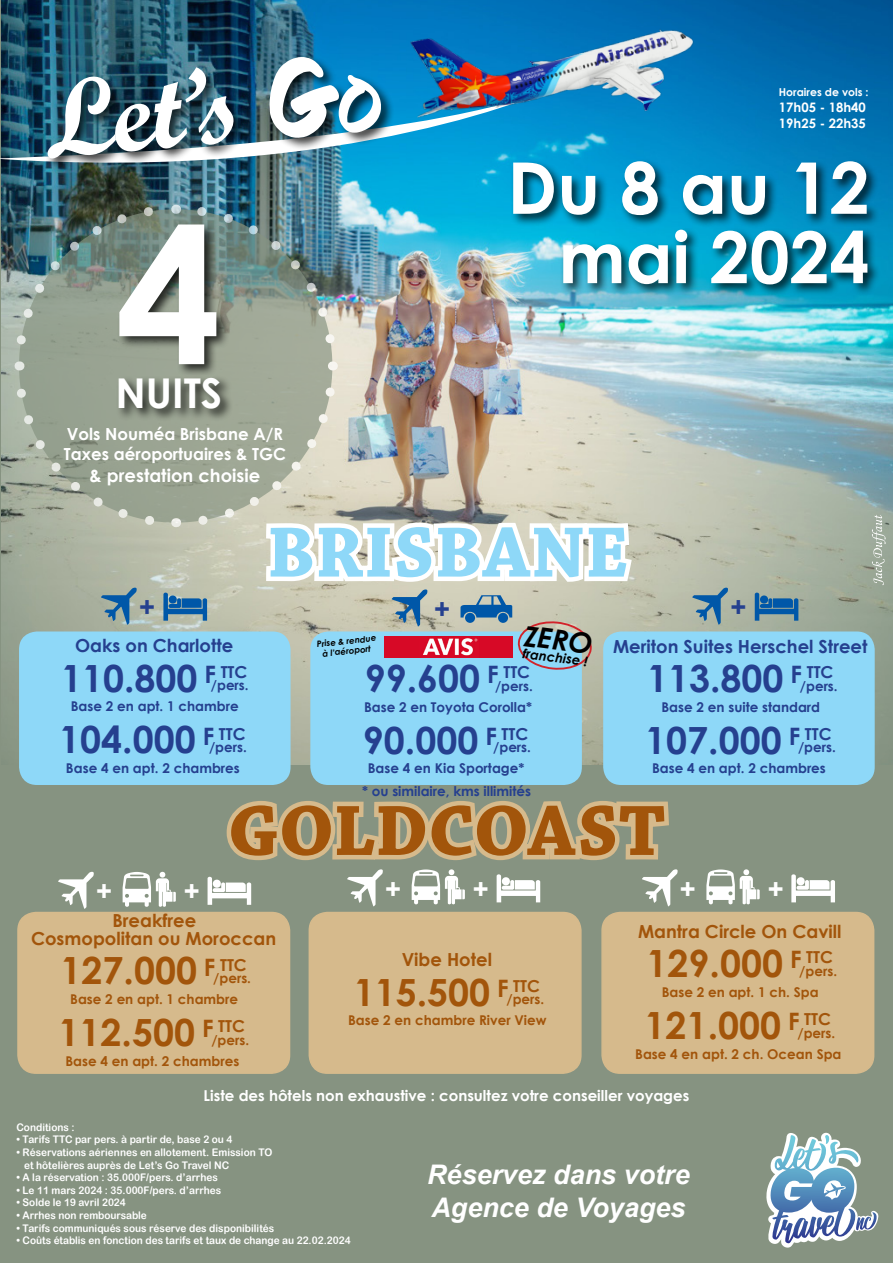
<style>
.page{position:relative;width:893px;height:1263px;background:#869381}
.page>*{position:absolute;margin:0;border:0;box-sizing:border-box;transform-origin:0 0}
.t1{font:700 189.6px "Century Gothic";color:#fff}
.t2{font:110.4px "Script MT Bold";color:#fff}
.t3{font:700 75px "Chaparral Pro";color:#a2550b}
.t4{font:700 75px "Chaparral Pro";letter-spacing:.005em;color:#8ed8f8}
.t5{font:700 71.25px "Century Gothic";color:#fff}
.t6{font:700 41.1px "Century Gothic";color:#fff}
.t7{font:700 37.5px "Century Gothic";color:#25408f}
.t8{font:700 37.5px "Century Gothic";color:#a2550b}
.t9{font:italic 700 28.2px "Century Gothic";color:#000}
.t10{font:700 27.75px "Century Gothic";color:#fff}
.t11{font:700 27.75px "Century Gothic";color:#25408f}
.t12{font:italic 700 27px/32.4px "Arial";color:#fff}
.t13{font:700 18px "Century Gothic";color:#a2550b}
.t14{font:700 18px "Century Gothic";color:#25408f}
.t15{font:700 18px "Century Gothic";color:#fff}
.t16{font:700 16.65px/20px "Century Gothic";color:#fff}
.t17{font:700 15px "Century Gothic";color:#fff}
.t18{font:700 13.5px/22.4px "Century Gothic";color:#25408f;text-align:center}
.t19{font:700 13.5px "Century Gothic";color:#a2550b}
.t20{font:italic 700 13.2px "Century Gothic";color:#000}
.t21{font:700 13.05px/15.8px "Century Gothic";color:#fff}
.t22{font:700 10.95px "Century Gothic";color:#fff}
.t23{font:10.5px/12.6px "Arial Rounded MT Bold";color:#fff;scale:.96 1}
.t24{font:italic 700 8.7px/10.2px "Century Gothic";color:#000;text-align:center}
.s1{font-family:"Fresh Marker"}
.s2{font-family:"Fresh Marker";font-size:73.5px}
</style>
<div class="page">
<img style="left:2px;top:0;width:891px;height:764px">
<div style="left:18px;top:912px;width:272px;height:161px;background:#d6ba8c;border-radius:18px"></div>
<div style="left:17px;top:912px;width:273px;height:162px;border:2px solid #d6ba8c;border-radius:18px"></div>
<div style="left:309px;top:912px;width:272px;height:161px;background:#d6ba8c;border-radius:18px"></div>
<div style="left:309px;top:912px;width:273px;height:162px;border:2px solid #d6ba8c;border-radius:18px"></div>
<div style="left:602px;top:912px;width:272px;height:161px;background:#d6ba8c;border-radius:18px"></div>
<div style="left:601px;top:912px;width:273px;height:162px;border:2px solid #d6ba8c;border-radius:18px"></div>
<div style="left:19px;top:631px;width:272px;height:154px;background:#8ed8f8;border-radius:18px"></div>
<div style="left:310px;top:631px;width:272px;height:154px;background:#8ed8f8;border-radius:18px"></div>
<div style="left:603px;top:631px;width:272px;height:154px;background:#8ed8f8;border-radius:18px"></div>
<div style="left:511px;top:158px;width:369px;height:70px;background:#000;opacity:.75"></div>
<div style="left:560px;top:227px;width:320px;height:70px;background:#000;opacity:.75"></div>
<img style="left:0;top:87px;width:557px;height:97px">
<img style="left:379px;top:7px;width:344px;height:132px">
<div style="left:46px;top:54px;width:348px;height:118px;background:#000;opacity:.75"></div>
<svg style="left:766px;top:1133px;width:112px;height:114px"></svg>
<svg style="left:872px;top:515px;width:14px;height:70px"></svg>
<svg style="left:123px;top:872px;width:53px;height:35px"></svg>
<svg style="left:706px;top:869px;width:54px;height:35px"></svg>
<svg style="left:58px;top:872px;width:36px;height:37px"></svg>
<svg style="left:692px;top:588px;width:36px;height:37px"></svg>
<svg style="left:755px;top:593px;width:43px;height:28px"></svg>
<svg style="left:208px;top:801px;width:470px;height:105px"></svg>
<svg style="left:791px;top:874px;width:44px;height:28px"></svg>
<img style="left:10px;top:200px;width:627px;height:470px">
<h2 class="t2" style="left:37px;top:53px;width:341px;rotate:-5deg">Let’s <span class="s1">G</span><span class="s2">O</span></h2>
<p class="t22" style="left:779px;top:84px;width:91px">Horaires de vols :</p>
<p class="t21" style="left:779px;top:99px;width:88px">17h05 - 18h40<br>19h25 - 22h35</p>
<h3 class="t5" style="left:507px;top:134px;width:364px">Du 8 au 12</h3>
<h1 class="t1" style="left:116px;top:151px;width:108px">4</h1>
<h3 class="t5" style="left:558px;top:203px;width:312px">mai 2024</h3>
<h3 class="t6" style="left:116px;top:362px;width:108px">NUITS</h3>
<h3 class="t16" style="left:64px;top:424px;width:224px">Vols Nouméa Brisbane A/R<br>Taxes aéroportuaires &amp; TGC</h3>
<h3 class="t15" style="left:90px;top:462px;width:172px">&amp; prestation choisie</h3>
<h3 class="t4" style="left:267px;top:509px;width:363px">BRISBANE</h3>
<h3 class="t11" style="left:139px;top:586px;width:18px">+</h3>
<h3 class="t11" style="left:434px;top:587px;width:18px">+</h3>
<h3 class="t11" style="left:730px;top:586px;width:18px">+</h3>
<h3 class="t14" style="left:75px;top:632px;width:160px">Oaks on Charlotte</h3>
<h3 class="t7" style="left:61px;top:649px;width:188px">110.800 <sup>F</sup> <sup>TTC</sup></h3>
<p class="t18" style="left:211px;top:674px;width:39px">/pers.</p>
<h3 class="t9" style="left:526px;top:614px;width:70px;rotate:7deg">ZERO</h3>
<p class="t24" style="left:316px;top:638px;width:61px;rotate:-6deg">Prise &amp; rendue à l’aéroport</p>
<p class="t20" style="left:524px;top:643px;width:67px;rotate:7deg">franchise !</p>
<h3 class="t7" style="left:365px;top:650px;width:167px">99.600 <sup>F</sup> <sup>TTC</sup></h3>
<p class="t18" style="left:495px;top:674px;width:39px">/pers.</p>
<h3 class="t14" style="left:613px;top:632px;width:256px">Meriton Suites Herschel Street</h3>
<h3 class="t7" style="left:647px;top:650px;width:188px">113.800 <sup>F</sup> <sup>TTC</sup></h3>
<p class="t18" style="left:800px;top:674px;width:39px">/pers.</p>
<p class="t18" style="left:71px;top:695px;width:169px">Base 2 en apt. 1 chambre</p>
<p class="t18" style="left:364px;top:695px;width:169px">Base 2 en Toyota Corolla*</p>
<p class="t18" style="left:661px;top:695px;width:160px">Base 2 en suite standard</p>
<h3 class="t7" style="left:59px;top:711px;width:188px">104.000 <sup>F</sup> <sup>TTC</sup></h3>
<p class="t18" style="left:209px;top:735px;width:39px">/pers.</p>
<h3 class="t7" style="left:363px;top:711px;width:167px">90.000 <sup>F</sup> <sup>TTC</sup></h3>
<h3 class="t7" style="left:645px;top:711px;width:188px">107.000 <sup>F</sup> <sup>TTC</sup></h3>
<p class="t18" style="left:493px;top:736px;width:39px">/pers.</p>
<p class="t18" style="left:798px;top:736px;width:39px">/pers.</p>
<p class="t18" style="left:66px;top:756px;width:175px">Base 4 en apt. 2 chambres</p>
<p class="t18" style="left:362px;top:757px;width:171px">Base 4 en Kia Sportage*<br>* ou similaire, kms illimités</p>
<p class="t18" style="left:652px;top:757px;width:175px">Base 4 en apt. 2 chambres</p>
<h3 class="t10" style="left:96px;top:870px;width:18px">+</h3>
<h3 class="t3" style="left:228px;top:787px;width:439px">GOLDCOAST</h3>
<h3 class="t10" style="left:184px;top:870px;width:18px">+</h3>
<h3 class="t10" style="left:385px;top:867px;width:18px">+</h3>
<h3 class="t10" style="left:473px;top:867px;width:18px">+</h3>
<h3 class="t10" style="left:680px;top:867px;width:18px">+</h3>
<h3 class="t10" style="left:767px;top:867px;width:18px">+</h3>
<h3 class="t13" style="left:112px;top:907px;width:85px">Breakfree</h3>
<h3 class="t13" style="left:31px;top:925px;width:247px">Cosmopolitan ou Moroccan</h3>
<h3 class="t8" style="left:60px;top:942px;width:188px">127.000 <sup>F</sup> <sup>TTC</sup></h3>
<p class="t19" style="left:213px;top:968px;width:39px">/pers.</p>
<p class="t19" style="left:70px;top:989px;width:169px">Base 2 en apt. 1 chambre</p>
<h3 class="t8" style="left:59px;top:1004px;width:188px">112.500 <sup>F</sup> <sup>TTC</sup></h3>
<p class="t19" style="left:211px;top:1030px;width:39px">/pers.</p>
<p class="t19" style="left:65px;top:1051px;width:175px">Base 4 en apt. 2 chambres</p>
<h3 class="t13" style="left:402px;top:946px;width:92px">Vibe Hotel</h3>
<h3 class="t8" style="left:354px;top:963px;width:188px">115.500 <sup>F</sup> <sup>TTC</sup></h3>
<p class="t19" style="left:506px;top:989px;width:39px">/pers.</p>
<p class="t19" style="left:348px;top:1010px;width:200px">Base 2 en chambre River View</p>
<h3 class="t13" style="left:638px;top:918px;width:205px">Mantra Circle On Cavill</h3>
<h3 class="t8" style="left:646px;top:935px;width:188px">129.000 <sup>F</sup> <sup>TTC</sup></h3>
<p class="t19" style="left:799px;top:961px;width:39px">/pers.</p>
<p class="t19" style="left:662px;top:982px;width:158px">Base 2 en apt. 1 ch. Spa</p>
<h3 class="t8" style="left:645px;top:997px;width:188px">121.000 <sup>F</sup> <sup>TTC</sup></h3>
<p class="t19" style="left:797px;top:1022px;width:39px">/pers.</p>
<p class="t19" style="left:635px;top:1043px;width:208px">Base 4 en apt. 2 ch. Ocean Spa</p>
<h3 class="t17" style="left:204px;top:1084px;width:487px">Liste des hôtels non exhaustive : consultez votre conseiller voyages</h3>
<p class="t23" style="left:16px;top:1120px;width:62px">Conditions :</p>
<p class="t23" style="left:16px;top:1133px;width:227px">• Tarifs TTC par pers. à partir de, base 2 ou 4</p>
<p class="t23" style="left:24px;top:1146px;width:260px;text-indent:-8px">• Réservations aériennes en allotement. Emission TO et hôtelières auprès de Let’s Go Travel NC</p>
<p class="t23" style="left:16px;top:1171px;width:211px">• A la réservation : 35.000F/pers. d’arrhes</p>
<p class="t23" style="left:16px;top:1183px;width:215px">• Le 11 mars 2024 : 35.000F/pers. d’arrhes</p>
<p class="t23" style="left:16px;top:1196px;width:115px">• Solde le 19 avril 2024</p>
<p class="t23" style="left:16px;top:1209px;width:137px">• Arrhes non remboursable</p>
<p class="t23" style="left:16px;top:1221px;width:270px">• Tarifs communiqués sous réserve des disponibilités</p>
<p class="t23" style="left:16px;top:1234px;width:350px">• Coûts établis en fonction des tarifs et taux de change au 22.02.2024</p>
<h3 class="t12" style="left:427px;top:1159px;width:264px">Réservez dans votre<br>Agence de Voyages</h3>
</div>
